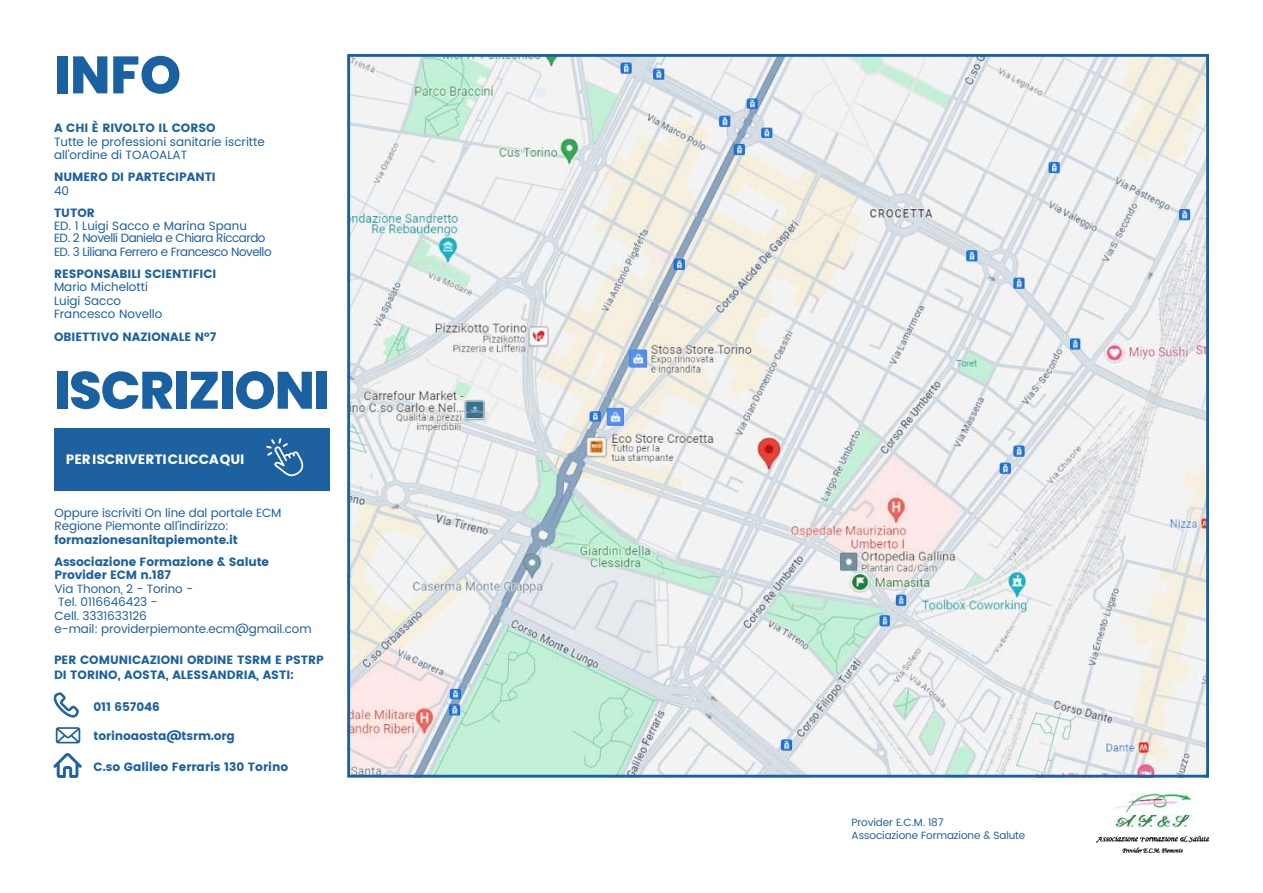
<style>
.page{position:relative;width:1263px;height:893px;background:#fff}
.page>*{position:absolute;margin:0;border:0;box-sizing:border-box;transform-origin:0 0}
.t1{font:800 52.5px "Poppins";letter-spacing:-.02em;color:#1a61a2}
.t2{font:13.5px "Poppins";letter-spacing:-.01em;color:#fff}
.t3{font:12px/14.5px "Poppins";color:#1a61a2}
.t4{font:12px/13.5px "Poppins";letter-spacing:-.01em;color:#1d61a1}
.t5{font:12px/13.5px "Poppins";color:#1a61a2}
.t6{font:12px/22px "Poppins";letter-spacing:-.01em;color:#1d61a1}
.t7{font:12px/13.5px "Poppins";letter-spacing:-.04em;color:#1d61a1}
.t8{font:10.5px/12.6px "Poppins";letter-spacing:-.01em;color:#1d61a1}
</style>
<div class="page">
<img style="left:351px;top:58px;width:854px;height:716px">
<svg style="left:54px;top:753px;width:28px;height:25px"></svg>
<div style="left:347px;top:54px;width:862px;height:724px;border:3px solid #1a61a2"></div>
<div style="left:54px;top:428px;width:275px;height:63px;background:#1d61a1"></div>
<svg style="left:266px;top:438px;width:38px;height:38px"></svg>
<svg style="left:54px;top:693px;width:24px;height:24px"></svg>
<svg style="left:56px;top:727px;width:24px;height:16px"></svg>
<img style="left:1097px;top:794px;width:112px;height:58px">
<h1 class="t1" style="left:54px;top:45px;width:129px">INFO</h1>
<p class="t3" style="left:54px;top:121px;width:163px">A CHI È RIVOLTO IL CORSO</p>
<p class="t5" style="left:54px;top:135px;width:212px">Tutte le professioni sanitarie iscritte all’ordine di TOAOALAT</p>
<p class="t3" style="left:54px;top:170px;width:163px">NUMERO DI PARTECIPANTI</p>
<p class="t5" style="left:54px;top:184px;width:17px">40</p>
<p class="t3" style="left:54px;top:206px;width:42px">TUTOR</p>
<p class="t5" style="left:54px;top:220px;width:194px">ED. 1 Luigi Sacco e Marina Spanu</p>
<p class="t7" style="left:54px;top:232px;width:219px">ED. 2 Novelli Daniela e Chiara Riccardo<br>ED. 3 Liliana Ferrero e Francesco Novello</p>
<p class="t3" style="left:54px;top:267px;width:164px">RESPONSABILI SCIENTIFICI</p>
<p class="t5" style="left:54px;top:281px;width:110px">Mario Michelotti<br>Luigi Sacco<br>Francesco Novello</p>
<p class="t3" style="left:54px;top:329px;width:164px">OBIETTIVO NAZIONALE N°7</p>
<h1 class="t1" style="left:54px;top:360px;width:277px">ISCRIZIONI</h1>
<p class="t2" style="left:66px;top:452px;width:180px">PER ISCRIVERTI CLICCA QUI</p>
<p class="t4" style="left:55px;top:506px;width:228px">Oppure iscriviti On line dal portale ECM<br>Regione Piemonte all’indirizzo:</p>
<p class="t6" style="left:55px;top:528px;width:216px">formazionesanitapiemonte.it<br>Associazione Formazione &amp; Salute</p>
<p class="t6" style="left:55px;top:564px;width:118px">Provider ECM n.187</p>
<p class="t4" style="left:55px;top:582px;width:259px">Via Thonon, 2 - Torino -<br>Tel. 0116646423 -<br>Cell. 3331633126<br>e-mail: providerpiemonte.ecm@gmail.com</p>
<p class="t3" style="left:54px;top:653px;width:271px">PER COMUNICAZIONI ORDINE TSRM E PSTRP<br>DI TORINO, AOSTA, ALESSANDRIA, ASTI:</p>
<p class="t6" style="left:94px;top:696px;width:68px">011 657046</p>
<p class="t6" style="left:94px;top:725px;width:143px">torinoaosta@tsrm.org</p>
<p class="t3" style="left:94px;top:759px;width:196px">C.so Galileo Ferraris 130 Torino</p>
<p class="t8" style="left:851px;top:817px;width:175px">Provider E.C.M. 187<br>Associazione Formazione &amp; Salute</p>
</div>
